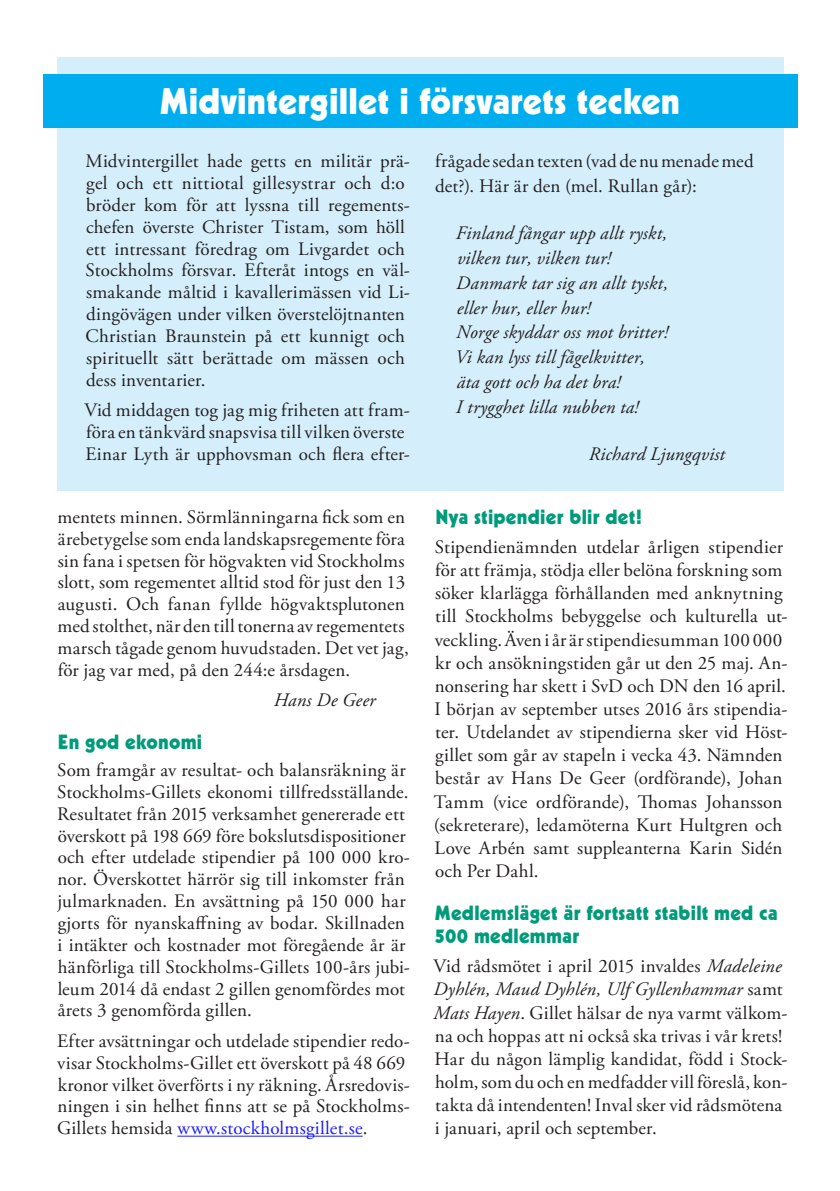
<style>
.page{position:relative;width:840px;height:1191px;background:#fff}
.page>*{position:absolute;margin:0;border:0;box-sizing:border-box;transform-origin:0 0}
.Underrubrik_1{font:36px "Geometric 231 BT Heavy C";color:#fff}
.Underrubrik_4{font:20px/23.2px "Geometric 231 BT Heavy C";letter-spacing:.01em;color:#009b7a}
.Brödtext{font:19px/21.8px "Adobe Garamond Pro";letter-spacing:.01em;color:#231f20}
.Brödtext-2{font:italic 19px "Adobe Garamond Pro";letter-spacing:.01em;color:#231f20}
.Underskrift{font:italic 19px "Adobe Garamond Pro";letter-spacing:.01em;color:#231f20}
.s1{color:#1c1cff}
.s2{font-style:italic}
</style>
<div class="page">
<hr style="left:177px;top:1135px;width:185px;height:1px;background:#1c1cff">
<div style="left:57px;top:57px;width:725px;height:433px;background:#d4effb"></div>
<div style="left:43px;top:74px;width:754px;height:54px;background:#00aeef"></div>
<p class="Underrubrik_1" style="left:160px;top:79px;width:521px">Midvintergillet i försvarets tecken</p>
<p class="Brödtext" style="left:85px;top:150px;width:326px">Midvintergillet hade getts en militär prä&shy;gel och ett nittiotal gillesystrar och d:o bröder kom för att lyssna till regements&shy;chefen överste Christer Tistam, som höll ett intressant föredrag om Livgardet och Stockholms försvar. Efteråt intogs en väl&shy;smakande måltid i kavallerimässen vid Li&shy;dingövägen under vilken överstelöjtnanten Christian Braunstein på ett kunnigt och spirituellt sätt berättade om mässen och dess inventarier.</p>
<p class="Brödtext" style="left:84px;top:400px;width:327px">Vid middagen tog jag mig friheten att fram&shy;föra en tänkvärd snapsvisa till vilken överste<br>Einar Lyth är upphovsman och flera efter-</p>
<p class="Brödtext" style="left:435px;top:149px;width:320px;line-height:24.8px">frågade sedan texten (vad de nu menade med det?). Här är den (mel. Rullan går):</p>
<p class="Brödtext-2" style="left:455px;top:222px;width:213px">Finland fångar upp allt ryskt,</p>
<p class="Brödtext-2" style="left:457px;top:246px;width:155px">vilken tur, vilken tur!</p>
<p class="Brödtext-2" style="left:456px;top:271px;width:213px">Danmark tar sig an allt tyskt,</p>
<p class="Brödtext-2" style="left:456px;top:296px;width:135px">eller hur, eller hur!</p>
<p class="Brödtext-2" style="left:456px;top:321px;width:213px">Norge skyddar oss mot britter!</p>
<p class="Brödtext-2" style="left:455px;top:346px;width:191px">Vi kan lyss till fågelkvitter,</p>
<p class="Brödtext-2" style="left:456px;top:370px;width:165px">äta gott och ha det bra!</p>
<p class="Brödtext-2" style="left:455px;top:395px;width:184px">I trygghet lilla nubben ta!</p>
<p class="Underskrift" style="left:588px;top:443px;width:138px">Richard Ljungqvist</p>
<p class="Brödtext" style="left:57px;top:506px;width:352px">mentets minnen. Sörmlänningarna fick som en ärebetygelse som enda landskapsregemente föra sin fana i spetsen för högvakten vid Stockholms slott, som regementet alltid stod för just den 13 augusti. Och fanan fyllde högvaktsplutonen med stolthet, när den till tonerna av regementets marsch tågade genom huvudstaden. Det vet jag, för jag var med, på den 244:e årsdagen.</p>
<p class="Underskrift" style="left:274px;top:688px;width:103px">Hans De Geer</p>
<p class="Underrubrik_4" style="left:58px;top:729px;width:146px">En god ekonomi</p>
<p class="Brödtext" style="left:57px;top:759px;width:354px">Som framgår av resultat- och balansräkning är Stockholms-Gillets ekonomi tillfredsställande.<br>Resultatet från 2015 verksamhet genererade ett överskott på 198 669 före bokslutsdispositioner och efter utdelade stipendier på 100 000 kro&shy;nor. Överskottet härrör sig till inkomster från julmarknaden. En avsättning på 150 000 har gjorts för nyanskaffning av bodar. Skillnaden i intäkter och kostnader mot föregående år är hänförliga till Stockholms-Gillets 100-års jubi&shy;leum 2014 då endast 2 gillen genomfördes mot årets 3 genomförda gillen.</p>
<p class="Brödtext" style="left:57px;top:1030px;width:354px">Efter avsättningar och utdelade stipendier redo&shy;visar Stockholms-Gillet ett överskott på 48 669 kronor vilket överförts i ny räkning. Årsredovis&shy;ningen i sin helhet finns att se på Stockholms-Gillets hemsida <span class="s1">www.stockholmsgillet.se</span>.</p>
<p class="Underrubrik_4" style="left:435px;top:505px;width:208px">Nya stipendier blir det!</p>
<p class="Brödtext" style="left:433px;top:536px;width:355px;line-height:23.2px">Stipendienämnden utdelar årligen stipendier för att främja, stödja eller belöna forskning som söker klarlägga förhållanden med anknytning till Stockholms bebyggelse och kulturella ut&shy;veckling. Även i år är stipendiesumman 100 000 kr och ansökningstiden går ut den 25 maj. An&shy;nonsering har skett i SvD och DN den 16 april.<br>I början av september utses 2016 års stipendia&shy;ter. Utdelandet av stipendierna sker vid Höst&shy;gillet som går av stapeln i vecka 43. Nämnden består av Hans De Geer (ordförande), Johan Tamm (vice ordförande), Thomas Johansson (sekreterare), ledamöterna Kurt Hultgren och Love Arbén samt suppleanterna Karin Sidén och Per Dahl.</p>
<p class="Underrubrik_4" style="left:434px;top:901px;width:345px">Medlemsläget är fortsatt stabilt med ca<br>500 medlemmar</p>
<p class="Brödtext" style="left:433px;top:955px;width:355px;line-height:23.2px">Vid rådsmötet i april 2015 invaldes <span class="s2">Madeleine Dyhlén, Maud Dyhlén, Ulf Gyllenhammar</span> samt <span class="s2">Mats Hayen</span>. Gillet hälsar de nya varmt välkom&shy;na och hoppas att ni också ska trivas i vår krets!<br>Har du någon lämplig kandidat, född i Stock&shy;holm, som du och en medfadder vill föreslå, kon&shy;takta då intendenten! Inval sker vid rådsmötena i januari, april och september.</p>
</div>
